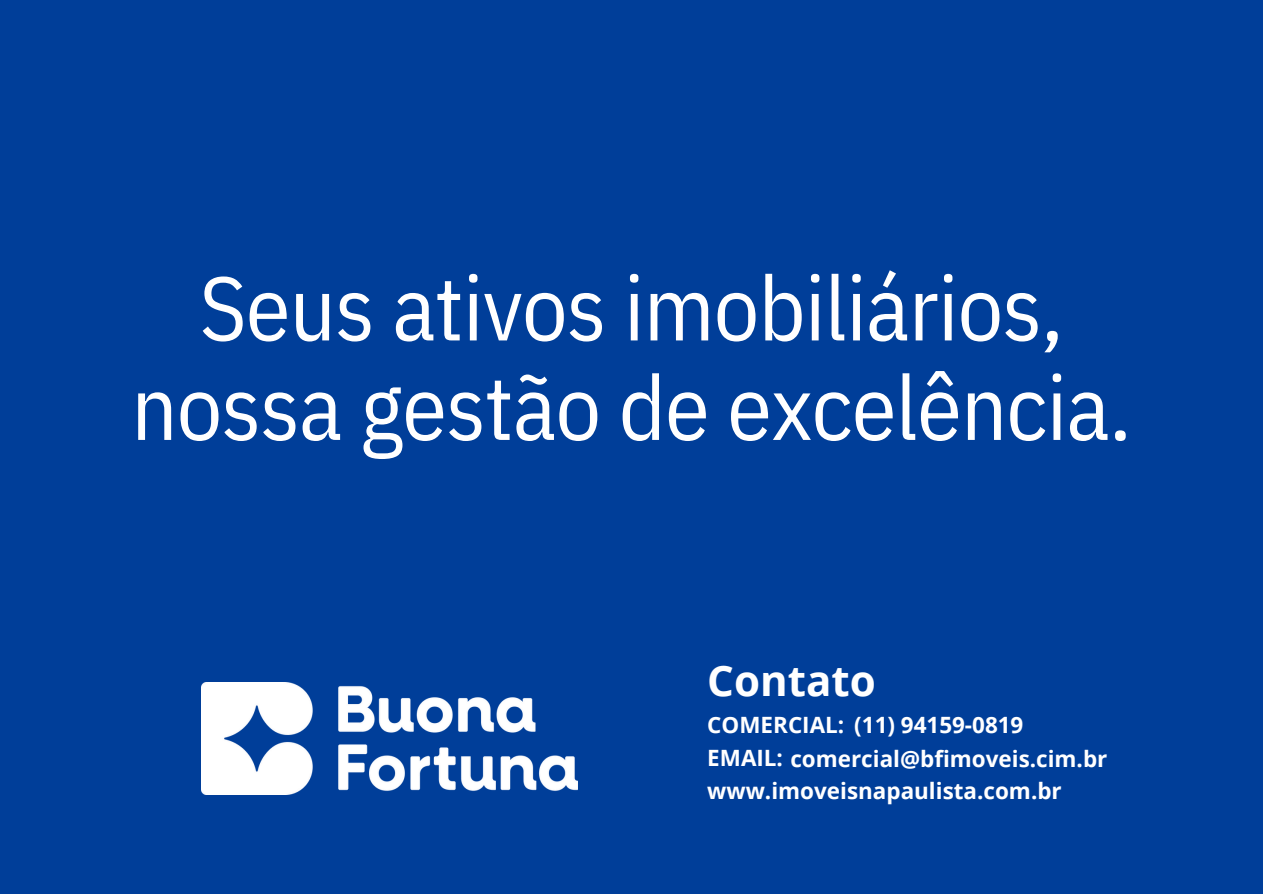
<style>
.page{position:relative;width:1263px;height:894px;background:#fff}
.page>*{position:absolute;margin:0;border:0;box-sizing:border-box;transform-origin:0 0}
.t1{font:90px "IBM Plex Sans Cond";letter-spacing:-.01em;color:#fff}
.t2{font:700 42.15px "Open Sans";color:#fff}
.t3{font:700 22.5px "Open Sans";color:#fff}
</style>
<div class="page">
<div style="left:0;top:0;width:1263px;height:893px;background:#003e99"></div>
<img style="left:202px;top:682px;width:375px;height:111px">
<p class="t1" style="left:199px;top:248px;width:866px">Seus ativos imobiliários,</p>
<p class="t1" style="left:131px;top:347px;width:1002px">nossa gestão de excelência.</p>
<h1 class="t2" style="left:707px;top:651px;width:170px">Contato</h1>
<p class="t3" style="left:707px;top:708px;width:318px">COMERCIAL: (11) 94159-0819</p>
<h3 class="t3" style="left:707px;top:742px;width:402px">EMAIL: comercial@bfimoveis.cim.br</h3>
<h3 class="t3" style="left:707px;top:774px;width:356px">www.imoveisnapaulista.com.br</h3>
</div>
